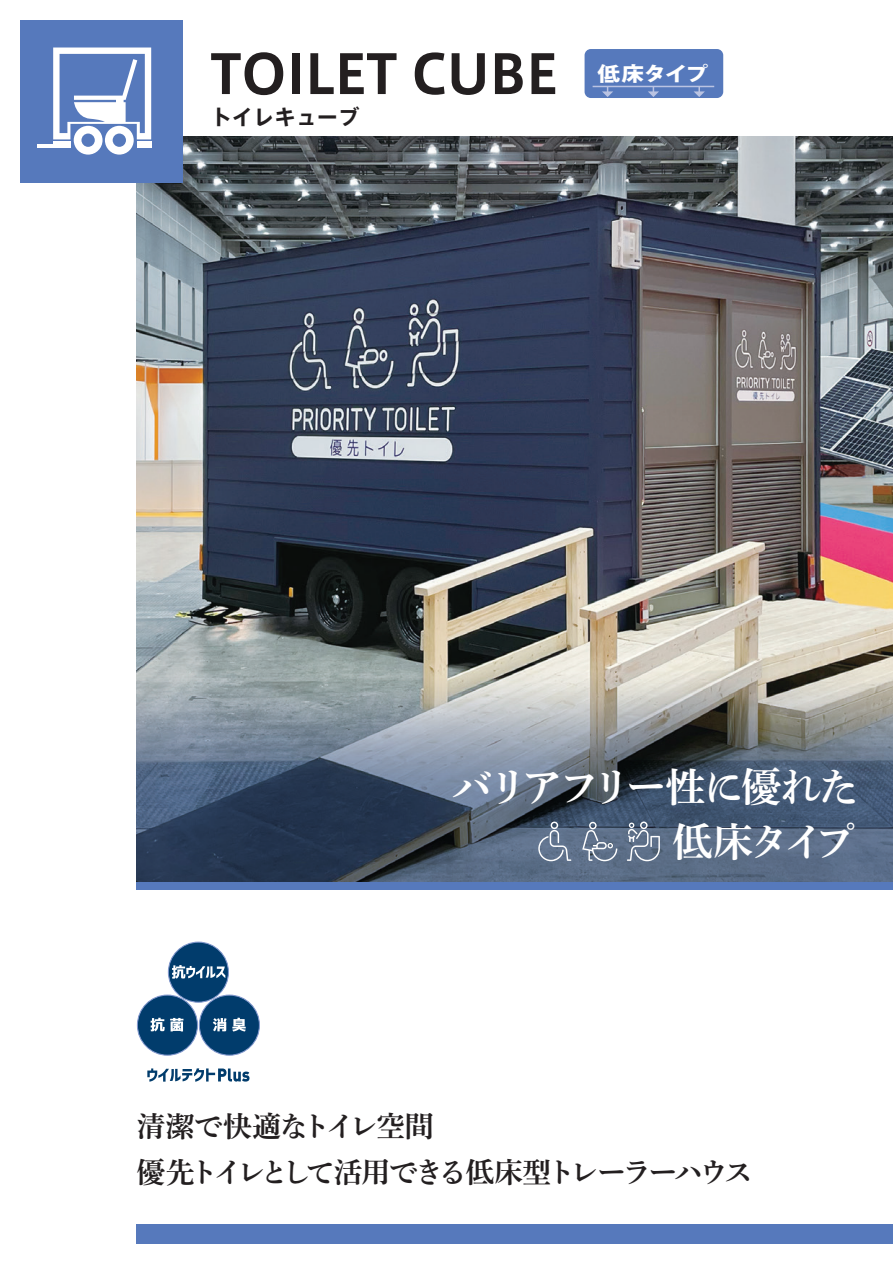
<style>
.page{position:relative;width:893px;height:1263px;background:#fff}
.page>*{position:absolute;margin:0;border:0;box-sizing:border-box;transform-origin:0 0}
.t1{font:700 53.1px "Axis Std";color:#231f20}
.t2{font:40.35px/55.5px "DNP Shuei Min Pr 6 N B";letter-spacing:-.095em;color:#fff;text-align:right}
.t3{font:28.65px/46.5px "DNP Shuei Min Pr 6 N B";letter-spacing:-.095em;color:#231f20}
.t4{font:700 21.3px "Axis Std";color:#231f20}
.t5{font:800 19.8px "Koz Go Pr 6 N";letter-spacing:-.035em;color:#fff;scale:1.14 1}
</style>
<div class="page">
<div style="left:137px;top:1225px;width:756px;height:19px;background:#5679bc"></div>
<div style="left:137px;top:881px;width:756px;height:8px;background:#5679bc"></div>
<img style="left:137px;top:137px;width:756px;height:526px">
<div style="left:20px;top:20px;width:163px;height:162px;background:#5679bc"></div>
<svg style="left:137px;top:663px;width:756px;height:218px;background:#6b7785"></svg>
<div style="left:585px;top:49px;width:138px;height:49px;background:#5679bc;border-radius:6px"></div>
<svg style="left:593px;top:86px;width:121px;height:11px"></svg>
<svg style="left:582px;top:822px;width:35px;height:39px"></svg>
<svg style="left:627px;top:821px;width:33px;height:40px"></svg>
<svg style="left:538px;top:821px;width:33px;height:40px"></svg>
<hr style="left:38px;top:144px;width:19px;height:4px;background:#fff">
<svg style="left:53px;top:48px;width:98px;height:107px"></svg>
<svg style="left:137px;top:941px;width:123px;height:115px"></svg>
<svg style="left:147px;top:1068px;width:102px;height:14px"></svg>
<h1 class="t1" style="left:211px;top:33px;width:349px">TOILET CUBE</h1>
<p class="t4" style="left:211px;top:101px;width:150px">トイレキューブ</p>
<p class="t5" style="left:597px;top:62px;width:99px">低床タイプ</p>
<h2 class="t2" style="left:452px;top:760px;width:409px">バリアフリー性に優れた低床タイプ</h2>
<p class="t3" style="left:137px;top:1104px;width:618px">清潔で快適なトイレ空間<br>優先トイレとして活用できる低床型トレーラーハウス</p>
</div>
